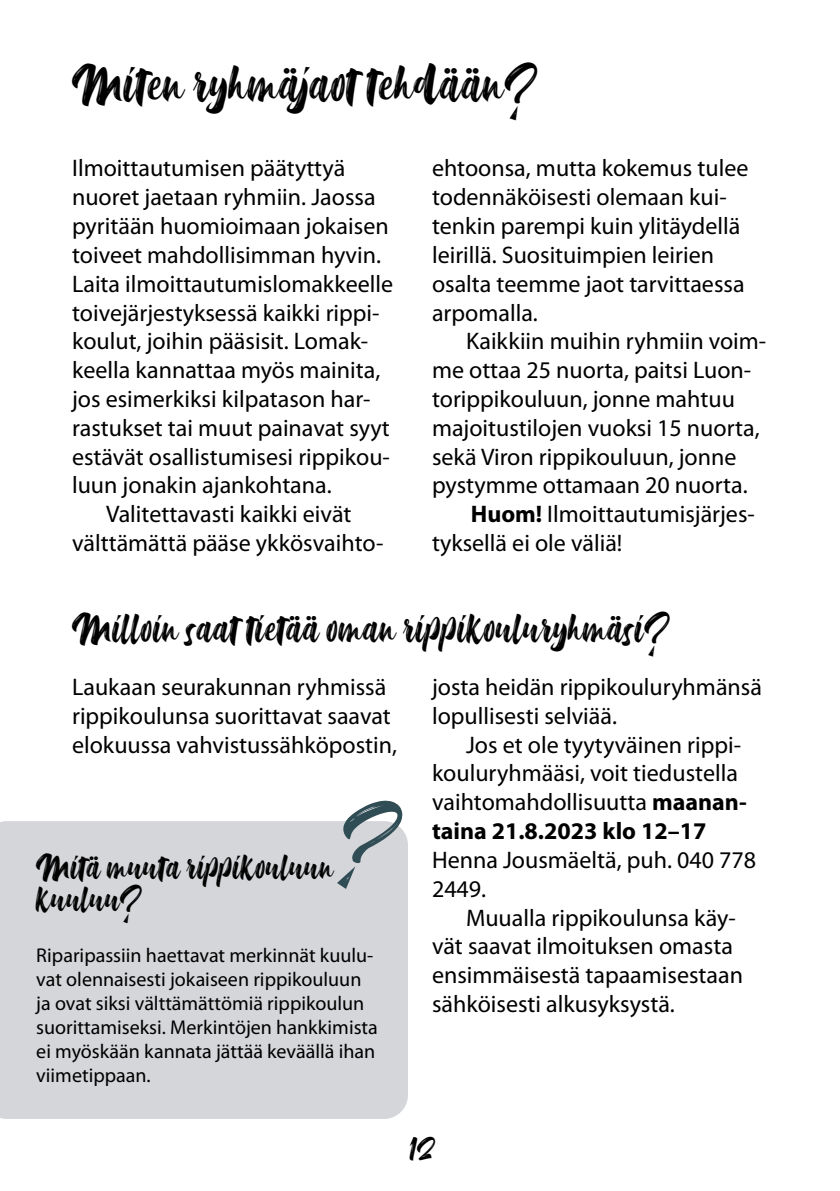
<style>
.page{position:relative;width:840px;height:1191px;background:#fff}
.page>*{position:absolute;margin:0;border:0;box-sizing:border-box;transform-origin:0 0}
.t1{font:36px "Delimax";color:#000}
.t2{font:28px "Delimax";color:#000}
.t3{font:24px/28.8px "Myriad Pro";color:#000}
.t4{font:24px/32px "Delimax";color:#000}
.t5{font:20px/24px "Myriad Pro";color:#000}
.t6{font:20px "Delimax";color:#000}
.s1{font-weight:700}
</style>
<div class="page">
<div style="left:0;top:821px;width:408px;height:298px;background:#d4d6d9"></div>
<div style="left:328px;top:821px;width:77px;height:77px;background:#d4d6d9"></div>
<h1 class="t1" style="left:72px;top:66px;width:466px">Miten ryhmäjaot tehdään?</h1>
<p class="t3" style="left:72px;top:154px;width:274px">Ilmoittautumisen päätyttyä</p>
<p class="t3" style="left:72px;top:183px;width:305px">nuoret jaetaan ryhmiin. Jaossa</p>
<p class="t3" style="left:72px;top:212px;width:318px">pyritään huomioimaan jokaisen</p>
<p class="t3" style="left:72px;top:241px;width:310px">toiveet mahdollisimman hyvin.</p>
<p class="t3" style="left:72px;top:270px;width:322px">Laita ilmoittautumislomakkeelle</p>
<p class="t3" style="left:72px;top:298px;width:309px">toivejärjestyksessä kaikki rippi-</p>
<p class="t3" style="left:72px;top:327px;width:297px">koulut, joihin pääsisit. Lomak-</p>
<p class="t3" style="left:72px;top:356px;width:309px">keella kannattaa myös mainita,</p>
<p class="t3" style="left:72px;top:385px;width:300px">jos esimerkiksi kilpatason har-</p>
<p class="t3" style="left:72px;top:414px;width:319px">rastukset tai muut painavat syyt</p>
<p class="t3" style="left:72px;top:442px;width:319px">estävät osallistumisesi rippikou-</p>
<p class="t3" style="left:72px;top:471px;width:261px">luun jonakin ajankohtana.</p>
<p class="t3" style="left:106px;top:500px;width:247px">Valitettavasti kaikki eivät</p>
<p class="t3" style="left:72px;top:529px;width:313px">välttämättä pääse ykkösvaihto-</p>
<p class="t3" style="left:432px;top:154px;width:318px">ehtoonsa, mutta kokemus tulee todennäköisesti olemaan kui&shy;tenkin parempi kuin ylitäydellä leirillä. Suosituimpien leirien osalta teemme jaot tarvittaessa arpomalla.</p>
<p class="t3" style="left:466px;top:327px;width:301px">Kaikkiin muihin ryhmiin voim-</p>
<p class="t3" style="left:432px;top:356px;width:320px">me ottaa 25 nuorta, paitsi Luon-</p>
<p class="t3" style="left:432px;top:385px;width:304px">torippikouluun, jonne mahtuu</p>
<p class="t3" style="left:432px;top:414px;width:329px">majoitustilojen vuoksi 15 nuorta,</p>
<p class="t3" style="left:432px;top:442px;width:306px">sekä Viron rippikouluun, jonne</p>
<p class="t3" style="left:432px;top:471px;width:317px">pystymme ottamaan 20 nuorta.</p>
<p class="t3" style="left:470px;top:500px;width:285px"><span class="s1">Huom!</span> Ilmoittautumisjärjes-</p>
<p class="t3" style="left:432px;top:529px;width:192px">tyksellä ei ole väliä!</p>
<p class="t2" style="left:72px;top:613px;width:598px">Milloin saat tietää oman rippikouluryhmäsi?</p>
<p class="t3" style="left:72px;top:673px;width:326px">Laukaan seurakunnan ryhmissä rippikoulunsa suorittavat saavat elokuussa vahvistussähköpostin,</p>
<p class="t4" style="left:36px;top:853px;width:299px">Mitä muuta rippikouluun kuuluu?</p>
<p class="t5" style="left:36px;top:944px;width:343px">Riparipassiin haettavat merkinnät kuulu&shy;vat olennaisesti jokaiseen rippikouluun ja ovat siksi välttämättömiä rippikoulun suorittamiseksi. Merkintöjen hankkimista ei myöskään kannata jättää keväällä ihan viimetippaan.</p>
<p class="t3" style="left:432px;top:673px;width:331px">josta heidän rippikouluryhmänsä lopullisesti selviää.</p>
<p class="t3" style="left:432px;top:730px;width:316px;text-indent:34px">Jos et ole tyytyväinen rippi&shy;kouluryhmääsi, voit tiedustella vaihtomahdollisuutta <span class="s1">maanan&shy;taina 21.8.2023 klo 12–17</span></p>
<p class="t3" style="left:432px;top:846px;width:325px">Henna Jousmäeltä, puh. 040 778<br>2449.</p>
<p class="t3" style="left:432px;top:903px;width:312px;text-indent:34px">Muualla rippikoulunsa käy&shy;vät saavat ilmoituksen omasta ensimmäisestä tapaamisestaan sähköisesti alkusyksystä.</p>
<p class="t6" style="left:409px;top:1137px;width:27px">12</p>
</div>
